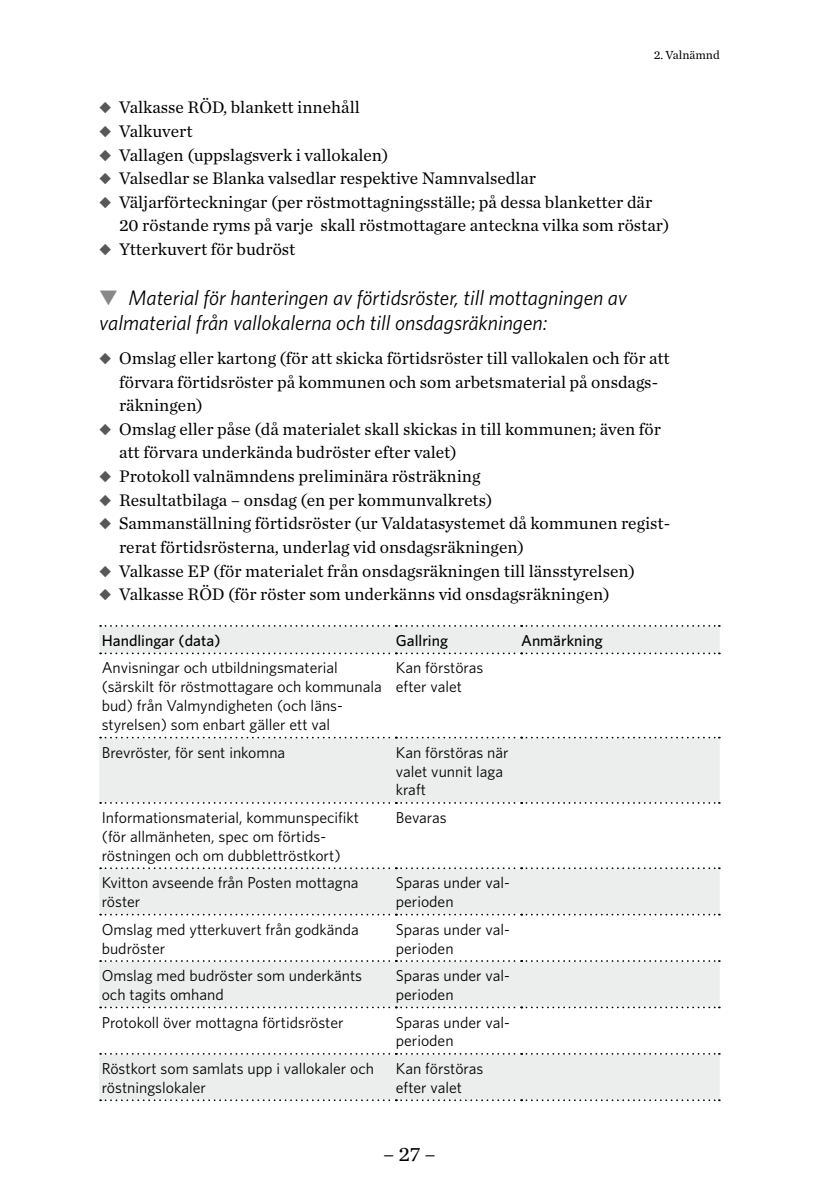
<style>
.page{position:relative;width:819px;height:1201px;background:#fff}
.page>*{position:absolute;margin:0;border:0;box-sizing:border-box;transform-origin:0 0}
.t1{font:italic 21px/25.2px "Whitney";color:#000}
.t2{font:21px "Chronicle Text G1";color:#000}
.t3{font:17.5px/23.6px "Chronicle Text G1";color:#000}
.t4{font:15.75px/18.9px "Whitney";color:#000}
.t5{font:500 15.75px "Whitney";color:#000}
.t6{font:12.25px "Chronicle Text G1";color:#000}
.s1{color:#58585a}
.s2{color:#87888a}
</style>
<div class="page">
<svg style="left:99px;top:626px;width:620px;height:474px"></svg>
<svg style="left:100px;top:736px;width:619px;height:2px"></svg>
<svg style="left:100px;top:802px;width:619px;height:1px"></svg>
<svg style="left:100px;top:867px;width:619px;height:2px"></svg>
<svg style="left:100px;top:913px;width:619px;height:2px"></svg>
<svg style="left:100px;top:960px;width:619px;height:2px"></svg>
<svg style="left:100px;top:1006px;width:619px;height:2px"></svg>
<svg style="left:100px;top:1053px;width:619px;height:1px"></svg>
<svg style="left:100px;top:1099px;width:619px;height:2px"></svg>
<svg style="left:100px;top:652px;width:619px;height:2px"></svg>
<svg style="left:100px;top:625px;width:619px;height:2px"></svg>
<p class="t6" style="left:653px;top:46px;width:67px">2. Valnämnd</p>
<p class="t3" style="left:99px;top:95px;width:262px"><span class="s1">◆</span> Valkasse RÖD, blankett innehåll</p>
<p class="t3" style="left:99px;top:118px;width:95px"><span class="s1">◆</span> Valkuvert</p>
<p class="t3" style="left:99px;top:142px;width:291px"><span class="s1">◆</span> Vallagen (uppslagsverk i vallokalen)</p>
<p class="t3" style="left:99px;top:165px;width:438px"><span class="s1">◆</span> Valsedlar se Blanka valsedlar respektive Namnvalsedlar</p>
<p class="t3" style="left:119px;top:189px;width:551px;text-indent:-20px"><span class="s1">◆</span> Väljarförteckningar (per röstmottagningsställe; på dessa blanketter där<br>20 röstande ryms på varje skall röstmottagare anteckna vilka som röstar)</p>
<p class="t3" style="left:99px;top:236px;width:198px"><span class="s1">◆</span> Ytterkuvert för budröst</p>
<p class="t1" style="left:99px;top:285px;width:529px"><span class="s2">▼</span> Material för hanteringen av förtidsröster, till mottagningen av valmaterial från vallokalerna och till onsdagsräkningen:</p>
<p class="t3" style="left:119px;top:345px;width:552px;text-indent:-20px"><span class="s1">◆</span> Omslag eller kartong (för att skicka förtidsröster till vallokalen och för att förvara förtidsröster på kommunen och som arbetsmaterial på onsdags&shy;räkningen)</p>
<p class="t3" style="left:119px;top:416px;width:543px;text-indent:-20px"><span class="s1">◆</span> Omslag eller påse (då materialet skall skickas in till kommunen; även för att förvara underkända budröster efter valet)</p>
<p class="t3" style="left:99px;top:463px;width:382px"><span class="s1">◆</span> Protokoll valnämndens preliminära rösträkning</p>
<p class="t3" style="left:99px;top:487px;width:395px"><span class="s1">◆</span> Resultatbilaga – onsdag (en per kommunvalkrets)</p>
<p class="t3" style="left:119px;top:510px;width:552px;text-indent:-20px"><span class="s1">◆</span> Sammanställning förtidsröster (ur Valdatasystemet då kommunen regist&shy;rerat förtidsrösterna, underlag vid onsdagsräkningen)</p>
<p class="t3" style="left:99px;top:558px;width:537px"><span class="s1">◆</span> Valkasse EP (för materialet från onsdagsräkningen till länsstyrelsen)</p>
<p class="t3" style="left:99px;top:581px;width:512px"><span class="s1">◆</span> Valkasse RÖD (för röster som underkänns vid onsdagsräkningen)</p>
<p class="t5" style="left:102px;top:630px;width:120px">Handlingar (data)</p>
<p class="t5" style="left:396px;top:630px;width:54px">Gallring</p>
<p class="t5" style="left:521px;top:630px;width:83px">Anmärkning</p>
<p class="t4" style="left:102px;top:658px;width:281px">Anvisningar och utbildningsmaterial (särskilt för röstmottagare och kommunala bud) från Valmyndigheten (och läns&shy;styrelsen) som enbart gäller ett val</p>
<p class="t4" style="left:396px;top:658px;width:89px">Kan förstöras efter valet</p>
<p class="t4" style="left:102px;top:742px;width:185px">Brevröster, för sent inkomna</p>
<p class="t4" style="left:396px;top:742px;width:114px">Kan förstöras när valet vunnit laga kraft</p>
<p class="t4" style="left:102px;top:807px;width:259px">Informationsmaterial, kommunspecifikt (för allmänheten, spec om förtids&shy;röstningen och om dubblettröstkort)</p>
<p class="t4" style="left:396px;top:807px;width:52px">Bevaras</p>
<p class="t4" style="left:102px;top:873px;width:258px">Kvitton avseende från Posten mottagna röster</p>
<p class="t4" style="left:396px;top:873px;width:115px">Sparas under val&shy;perioden</p>
<p class="t4" style="left:102px;top:919px;width:258px">Omslag med ytterkuvert från godkända budröster</p>
<p class="t4" style="left:396px;top:919px;width:115px">Sparas under val&shy;perioden</p>
<p class="t4" style="left:102px;top:965px;width:262px">Omslag med budröster som underkänts och tagits omhand</p>
<p class="t4" style="left:396px;top:965px;width:115px">Sparas under val&shy;perioden</p>
<p class="t4" style="left:102px;top:1012px;width:243px">Protokoll över mottagna förtidsröster</p>
<p class="t4" style="left:396px;top:1012px;width:115px">Sparas under val&shy;perioden</p>
<p class="t4" style="left:102px;top:1058px;width:274px">Röstkort som samlats upp i vallokaler och röstningslokaler</p>
<p class="t4" style="left:396px;top:1058px;width:89px">Kan förstöras efter valet</p>
<p class="t2" style="left:383px;top:1137px;width:54px">– 27 –</p>
</div>
